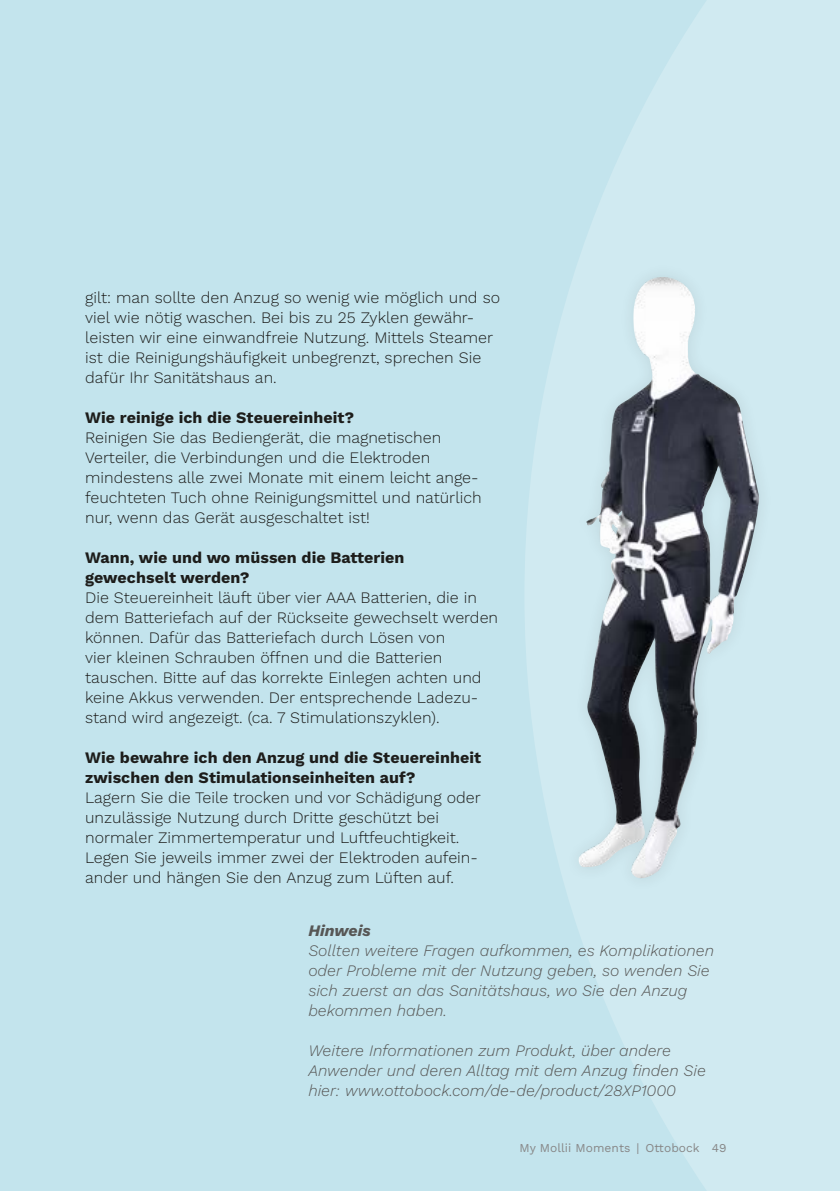
<style>
.page{position:relative;width:840px;height:1191px;background:#fff}
.page>*{position:absolute;margin:0;border:0;box-sizing:border-box;transform-origin:0 0}
.t1{font:300 16px/20px "Work Sans";color:#1d1d1b}
.t2{font:italic 300 16px/20px "Work Sans";color:#575756}
.t3{font:700 16px/20px "Work Sans";letter-spacing:.005em;color:#1d1d1b}
.t4{font:italic 700 16px "Work Sans";color:#575756}
.t5{font:12px "Work Sans";letter-spacing:.005em;color:#878787}
</style>
<div class="page">
<div style="left:0;top:0;width:839px;height:1191px;background:#c3e4ed"></div>
<svg style="left:525px;top:0;width:314px;height:1191px;fill:#d0eaf1"></svg>
<div style="left:563px;top:262px;width:210px;height:630px;background:#1d1d1b;opacity:.1"></div>
<img style="left:576px;top:314px;width:135px;height:564px">
<p class="t1" style="left:85px;top:287px;width:416px">gilt: man sollte den Anzug so wenig wie möglich und so viel wie nötig waschen. Bei bis zu 25 Zyklen gewähr&shy;leisten wir eine einwandfreie Nutzung. Mittels Steamer ist die Reinigungshäufigkeit unbegrenzt, sprechen Sie dafür Ihr Sanitätshaus an.</p>
<p class="t3" style="left:85px;top:407px;width:270px">Wie reinige ich die Steuereinheit?</p>
<p class="t1" style="left:85px;top:427px;width:398px">Reinigen Sie das Bediengerät, die magnetischen Verteiler, die Verbindungen und die Elektroden mindestens alle zwei Monate mit einem leicht ange&shy;feuchteten Tuch ohne Reinigungsmittel und natürlich nur, wenn das Gerät ausgeschaltet ist!</p>
<p class="t3" style="left:85px;top:547px;width:321px">Wann, wie und wo müssen die Batterien gewechselt werden?</p>
<p class="t1" style="left:85px;top:587px;width:414px">Die Steuereinheit läuft über vier AAA Batterien, die in dem Batteriefach auf der Rückseite gewechselt werden können. Dafür das Batteriefach durch Lösen von<br>vier kleinen Schrauben öffnen und die Batterien tauschen. Bitte auf das korrekte Einlegen achten und keine Akkus verwenden. Der entsprechende Ladezu&shy;stand wird angezeigt. (ca. 7 Stimulationszyklen).</p>
<p class="t3" style="left:85px;top:747px;width:397px">Wie bewahre ich den Anzug und die Steuereinheit zwischen den Stimulationseinheiten auf?</p>
<p class="t1" style="left:85px;top:787px;width:397px">Lagern Sie die Teile trocken und vor Schädigung oder unzulässige Nutzung durch Dritte geschützt bei normaler Zimmertemperatur und Luftfeuchtigkeit.<br>Legen Sie jeweils immer zwei der Elektroden aufein&shy;ander und hängen Sie den Anzug zum Lüften auf.</p>
<p class="t4" style="left:308px;top:918px;width:64px">Hinweis</p>
<p class="t2" style="left:308px;top:939px;width:407px">Sollten weitere Fragen aufkommen, es Komplikationen oder Probleme mit der Nutzung geben, so wenden Sie sich zuerst an das Sanitätshaus, wo Sie den Anzug bekommen haben.</p>
<p class="t2" style="left:308px;top:1039px;width:399px">Weitere Informationen zum Produkt, über andere<br>Anwender und deren Alltag mit dem Anzug finden Sie hier: www.ottobock.com/de-de/product/28XP1000</p>
<p class="t5" style="left:519px;top:1139px;width:208px">My Mollii Moments | Ottobock 49</p>
</div>
